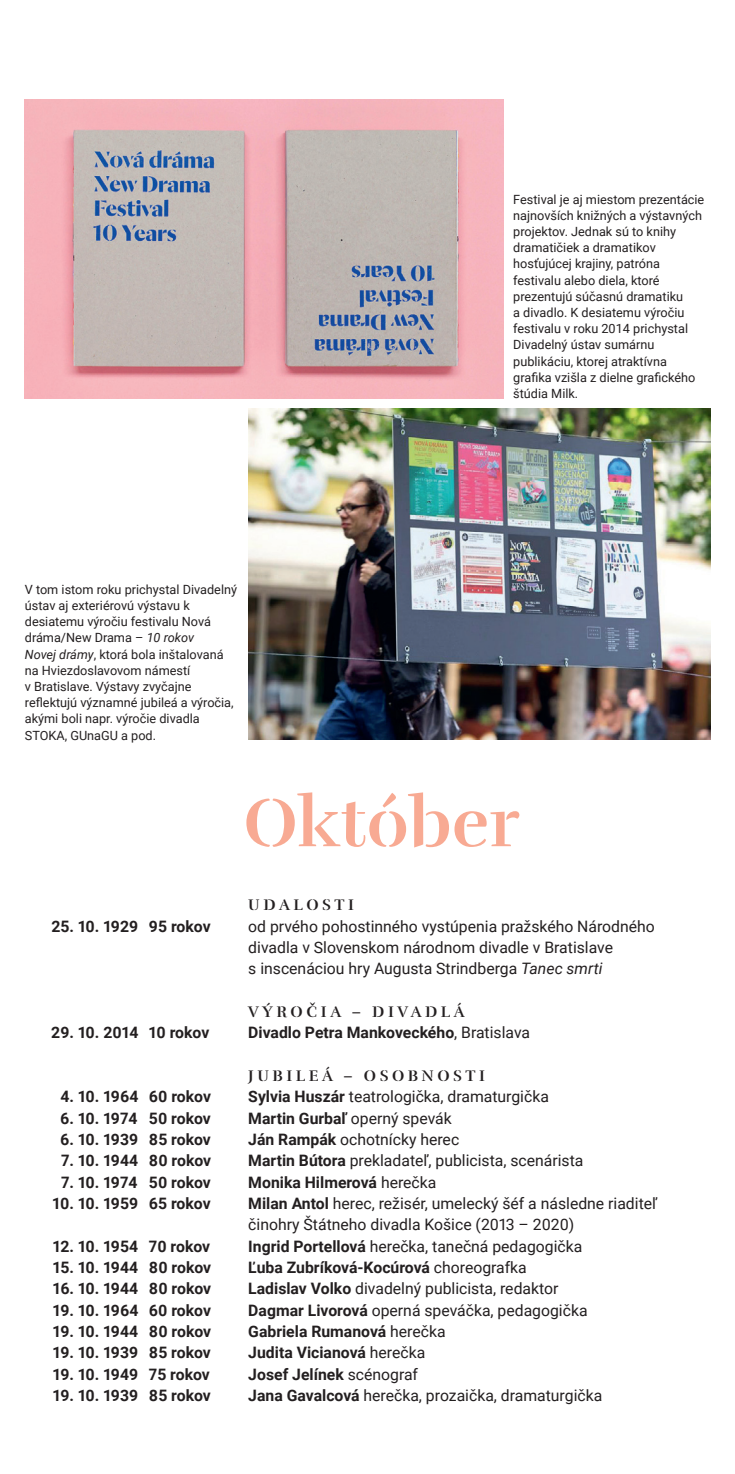
<style>
.page{position:relative;width:735px;height:1474px;background:#fff}
.page>*{position:absolute;margin:0;border:0;box-sizing:border-box;transform-origin:0 0}
.t1{font:70px "Rufina Stencil Alt 02 Bold CE";color:#f8aa93}
.t2{font:15.75px/21.3px "Roboto";color:#231f20}
.t3{font:700 15.75px "Roboto";color:#231f20}
.t4{font:15.75px "Rufina Stencil Alt 02 Bold CE";letter-spacing:.225em;color:#231f20}
.t5{font:12.6px/16.3px "Roboto";color:#231f20}
.s1{font-style:italic}
.s2{font-weight:400}
.s3{font-weight:700}
</style>
<div class="page">
<img style="left:25px;top:99px;width:478px;height:299px">
<img style="left:248px;top:409px;width:461px;height:330px">
<p class="t5" style="left:513px;top:191px;width:192px">Festival je aj miestom prezentácie najnovších knižných a výstavných projektov. Jednak sú to knihy dramatičiek a dramatikov hosťujúcej krajiny, patróna festivalu alebo diela, ktoré prezentujú súčasnú dramatiku<br>a divadlo. K desiatemu výročiu festivalu v roku 2014 prichystal<br>Divadelný ústav sumárnu publikáciu, ktorej atraktívna grafika vzišla z dielne grafického štúdia Milk.</p>
<p class="t5" style="left:25px;top:580px;width:214px">V tom istom roku prichystal Divadelný ústav aj exteriérovú výstavu k desiatemu výročiu festivalu Nová dráma/New Drama – <span class="s1">10 rokov<br>Novej drámy</span>, ktorá bola inštalovaná na Hviezdoslavovom námestí<br>v Bratislave. Výstavy zvyčajne reflektujú významné jubileá a výročia, akými boli napr. výročie divadla<br>STOKA, GUnaGU a pod.</p>
<h1 class="t1" style="left:243px;top:776px;width:278px">Október</h1>
<p class="t4" style="left:248px;top:894px;width:107px">UDALOSTI</p>
<p class="t3" style="left:51px;top:914px;width:161px">25. 10. 1929 95 rokov</p>
<p class="t2" style="left:248px;top:914px;width:408px">od prvého pohostinného vystúpenia pražského Národného divadla v Slovenskom národnom divadle v Bratislave<br>s inscenáciou hry Augusta Strindberga <span class="s1">Tanec smrti</span></p>
<p class="t4" style="left:248px;top:1001px;width:218px">VÝROČIA – DIVADLÁ</p>
<p class="t3" style="left:51px;top:1021px;width:159px">29. 10. 2014 10 rokov</p>
<p class="t3" style="left:248px;top:1021px;width:283px">Divadlo Petra Mankoveckého<span class="s2">, Bratislava</span></p>
<p class="t4" style="left:248px;top:1065px;width:238px">JUBILEÁ – OSOBNOSTI</p>
<p class="t3" style="left:60px;top:1085px;width:152px">4. 10. 1964 60 rokov</p>
<p class="t2" style="left:248px;top:1085px;width:302px"><span class="s3">Sylvia Huszár</span> teatrologička, dramaturgička</p>
<p class="t3" style="left:60px;top:1106px;width:152px">6. 10. 1974 50 rokov</p>
<p class="t3" style="left:248px;top:1106px;width:205px">Martin Gurbaľ <span class="s2">operný spevák</span></p>
<p class="t3" style="left:60px;top:1128px;width:152px">6. 10. 1939 85 rokov</p>
<p class="t2" style="left:248px;top:1128px;width:212px"><span class="s3">Ján Rampák</span> ochotnícky herec</p>
<p class="t3" style="left:61px;top:1149px;width:151px">7. 10. 1944 80 rokov</p>
<p class="t2" style="left:248px;top:1149px;width:336px"><span class="s3">Martin Bútora</span> prekladateľ, publicista, scenárista</p>
<p class="t3" style="left:61px;top:1170px;width:151px">7. 10. 1974 50 rokov</p>
<p class="t3" style="left:248px;top:1170px;width:189px">Monika Hilmerová <span class="s2">herečka</span></p>
<p class="t3" style="left:53px;top:1192px;width:159px">10. 10. 1959 65 rokov</p>
<p class="t2" style="left:248px;top:1191px;width:410px"><span class="s3">Milan Antol</span> herec, režisér, umelecký šéf a následne riaditeľ činohry Štátneho divadla Košice (2013 – 2020)</p>
<p class="t3" style="left:53px;top:1234px;width:159px">12. 10. 1954 70 rokov</p>
<p class="t2" style="left:248px;top:1234px;width:335px"><span class="s3">Ingrid Portellová</span> herečka, tanečná pedagogička</p>
<p class="t3" style="left:53px;top:1256px;width:160px">15. 10. 1944 80 rokov</p>
<p class="t3" style="left:248px;top:1256px;width:280px">Ľuba Zubríková-Kocúrová <span class="s2">choreografka</span></p>
<p class="t3" style="left:53px;top:1277px;width:160px">16. 10. 1944 80 rokov</p>
<p class="t2" style="left:248px;top:1277px;width:311px"><span class="s3">Ladislav Volko</span> divadelný publicista, redaktor</p>
<p class="t3" style="left:53px;top:1298px;width:160px">19. 10. 1964 60 rokov</p>
<p class="t2" style="left:248px;top:1298px;width:340px"><span class="s3">Dagmar Livorová</span> operná speváčka, pedagogička</p>
<p class="t3" style="left:53px;top:1320px;width:160px">19. 10. 1944 80 rokov</p>
<p class="t3" style="left:248px;top:1320px;width:199px">Gabriela Rumanová <span class="s2">herečka</span></p>
<p class="t3" style="left:53px;top:1341px;width:159px">19. 10. 1939 85 rokov</p>
<p class="t3" style="left:248px;top:1341px;width:178px">Judita Vicianová <span class="s2">herečka</span></p>
<p class="t3" style="left:53px;top:1362px;width:158px">19. 10. 1949 75 rokov</p>
<p class="t3" style="left:248px;top:1362px;width:171px">Josef Jelínek <span class="s2">scénograf</span></p>
<p class="t3" style="left:53px;top:1384px;width:159px">19. 10. 1939 85 rokov</p>
<p class="t2" style="left:248px;top:1383px;width:355px"><span class="s3">Jana Gavalcová</span> herečka, prozaička, dramaturgička</p>
</div>
